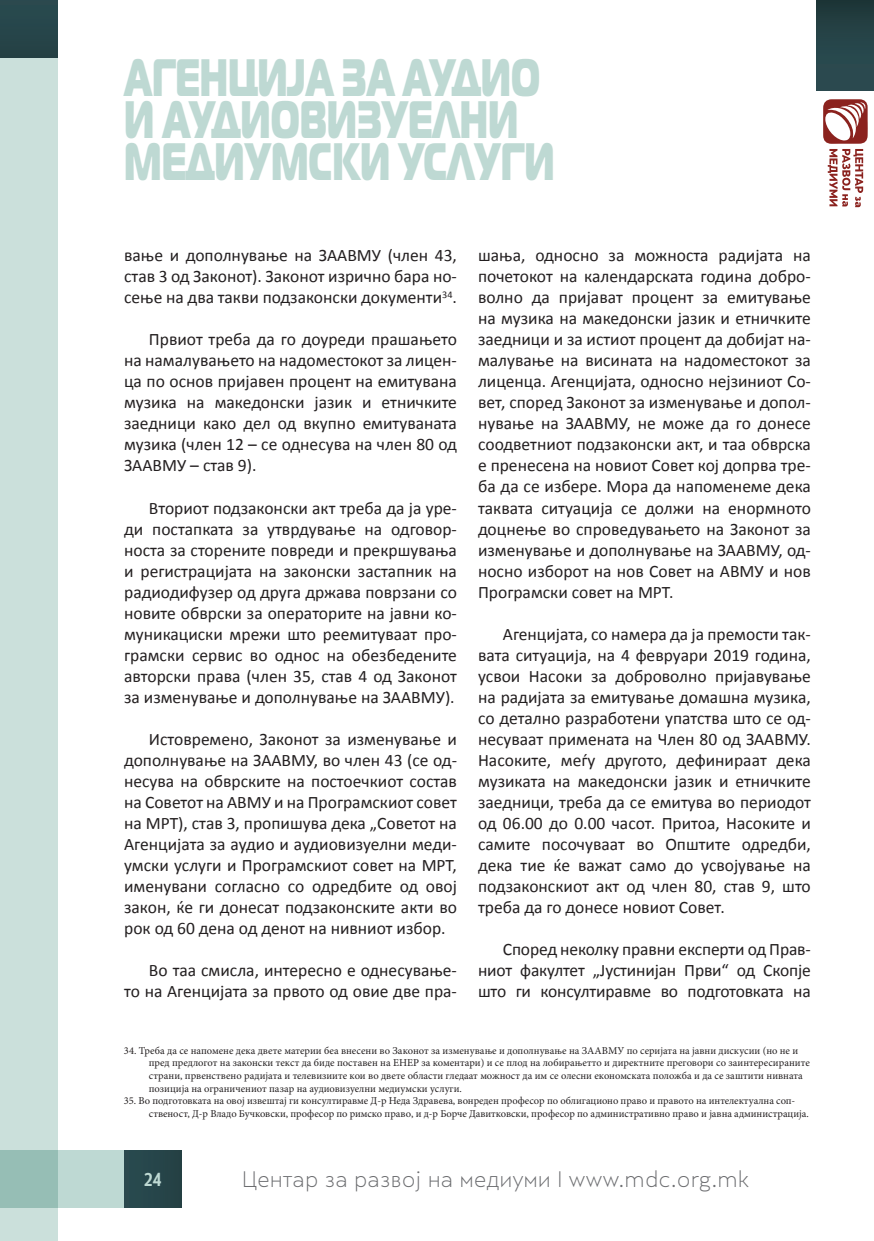
<style>
.page{position:relative;width:874px;height:1241px;background:#fff}
.page>*{position:absolute;margin:0;border:0;box-sizing:border-box;transform-origin:0 0}
.t1{font:52.5px/42px "Magistral Black C";color:#bed9d3;scale:.67 1}
.t2{font:300 21px "Skola Sans";color:#6c6d70}
.t3{font:17.5px/21px "Calibri";color:#231f20;text-align:justify}
.t4{font:700 17.5px "Skola Sans Cn";color:#bed9d3}
.t5{font:10.5px/12.6px "Minion Pro";color:#231f20}
</style>
<div class="page">
<div style="left:0;top:1150px;width:181px;height:57px;background:#bed9d3"></div>
<div style="left:0;top:0;width:57px;height:1240px;background:#cbe0db"></div>
<div style="left:124px;top:1150px;width:57px;height:57px;background:#26464b"></div>
<hr style="left:873px;top:1150px;width:1px;height:90px;background:#bed9d3">
<div style="left:816px;top:0;width:57px;height:91px;background:linear-gradient(to bottom,#1f393a,#2d4e55)"></div>
<div style="left:0;top:0;width:57px;height:57px;background:#26464b"></div>
<svg style="left:823px;top:99px;width:44px;height:108px"></svg>
<h1 class="t1" style="left:124px;top:54px;width:643px">АГЕНЦИЈА ЗА АУДИО<br>И АУДИОВИЗУЕЛНИ<br>МЕДИУМСКИ УСЛУГИ</h1>
<p class="t3" style="left:124px;top:245px;width:334px">вање и дополнување на ЗААВМУ (член 43, став 3 од Законот). Законот изрично бара но&shy;сење на два такви подзаконски документи<sup>34</sup>.</p>
<p class="t3" style="left:124px;top:329px;width:334px;text-indent:25px">Првиот треба да го доуреди прашањето на намалувањето на надоместокот за лицен&shy;ца по основ пријавен процент на емитувана музика на македонски јазик и етничките заедници како дел од вкупно емитуваната музика (член 12 – се однесува на член 80 од ЗААВМУ – став 9).</p>
<p class="t3" style="left:124px;top:497px;width:334px;text-indent:25px">Вториот подзаконски акт треба да ја уре&shy;ди постапката за утврдување на одговор&shy;носта за сторените повреди и прекршувања и регистрацијата на законски застапник на радиодифузер од друга држава поврзани со новите обврски за операторите на јавни ко&shy;муникациски мрежи што реемитуваат про&shy;грамски сервис во однос на обезбедените авторски права (член 35, став 4 од Законот за изменување и дополнување на ЗААВМУ).</p>
<p class="t3" style="left:124px;top:728px;width:334px;text-indent:25px">Истовремено, Законот за изменување и дополнување на ЗААВМУ, во член 43 (се од&shy;несува на обврските на постоечкиот состав на Советот на АВМУ и на Програмскиот совет на МРТ), став 3, пропишува дека „Советот на Агенцијата за аудио и аудиовизуелни меди&shy;умски услуги и Програмскиот совет на МРТ, именувани согласно со одредбите од овој закон, ќе ги донесат подзаконските акти во рок од 60 дена од денот на нивниот избор.</p>
<p class="t3" style="left:124px;top:959px;width:334px;text-align:right">Во таа смисла, интересно е однесување-<br>то на Агенцијата за првото од овие две пра-</p>
<p class="t3" style="left:478px;top:245px;width:334px">шања, односно за можноста радијата на почетокот на календарската година добро&shy;волно да пријават процент за емитување на музика на македонски јазик и етничките заедници и за истиот процент да добијат на&shy;малување на висината на надоместокот за лиценца. Агенцијата, односно нејзиниот Со&shy;вет, според Законот за изменување и допол&shy;нување на ЗААВМУ, не може да го донесе соодветниот подзаконски акт, и таа обврска е пренесена на новиот Совет кој допрва тре&shy;ба да се избере. Мора да напоменеме дека таквата ситуација се должи на енормното доцнење во спроведувањето на Законот за изменување и дополнување на ЗААВМУ, од&shy;носно изборот на нов Совет на АВМУ и нов Програмски совет на МРТ.</p>
<p class="t3" style="left:478px;top:623px;width:334px;text-indent:25px">Агенцијата, со намера да ја премости так&shy;вата ситуација, на 4 февруари 2019 година, усвои Насоки за доброволно пријавување на радијата за емитување домашна музика, со детално разработени упатства што се од&shy;несуваат примената на Член 80 од ЗААВМУ.<br>Насоките, меѓу другото, дефинираат дека музиката на македонски јазик и етничките заедници, треба да се емитува во периодот од 06.00 до 0.00 часот. Притоа, Насоките и самите посочуваат во Општите одредби, дека тие ќе важат само до усвојување на подзаконскиот акт од член 80, став 9, што треба да го донесе новиот Совет.</p>
<p class="t3" style="left:478px;top:938px;width:334px;text-indent:25px">Според неколку правни експерти од Прав&shy;ниот факултет „Јустинијан Први“ од Скопје што ги консултиравме во подготовката на</p>
<p class="t5" style="left:149px;top:1044px;width:662px;text-indent:-25px">34. Треба да се напомене дека двете материи беа внесени во Законот за изменување и дополнување на ЗААВМУ по серијата на јавни дискусии (но не и пред предлогот на законски текст да биде поставен на ЕНЕР за коментари) и се плод на лобирањетто и директните преговори со заинтересираните страни, првенствено радијата и телевизиите кои во двете области гледаат можност да им се олесни економската положба и да се заштити нивната позиција на ограничениот пазар на аудиовизуелни медиумски услуги.</p>
<p class="t5" style="left:149px;top:1094px;width:661px;text-indent:-25px">35. Во подготовката на овој извештај ги консултиравме Д-р Неда Здравева, вонреден професор по облигационо право и правото на интелектуална соп&shy;ственост, Д-р Владо Бучковски, професор по римско право, и д-р Борче Давитковски, професор по административно право и јавна администрација.</p>
<p class="t4" style="left:144px;top:1167px;width:19px">24</p>
<p class="t2" style="left:241px;top:1166px;width:508px">Центар за развој на медиуми I www.mdc.org.mk</p>
</div>
